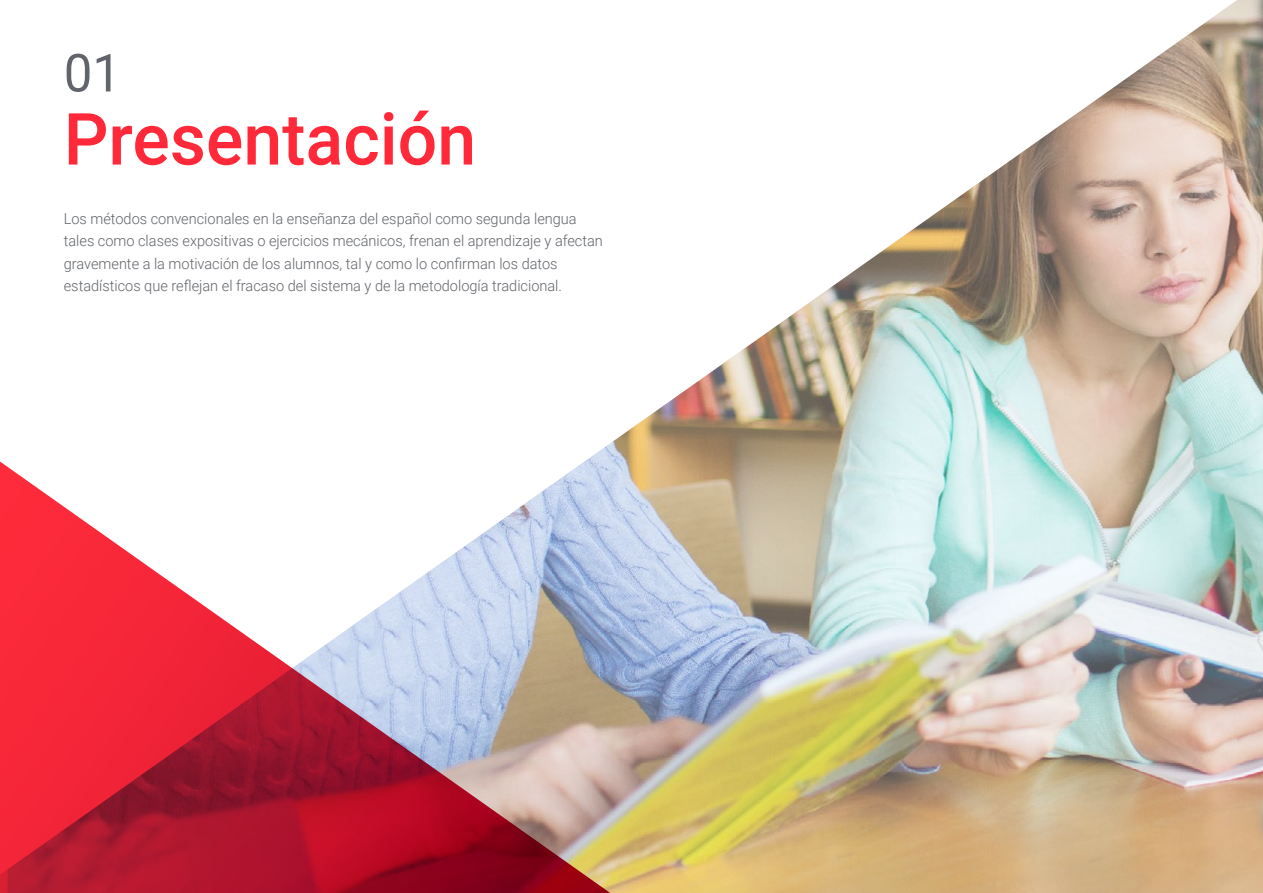
<style>
.page{position:relative;width:1263px;height:893px;background:#fff}
.page>*{position:absolute;margin:0;border:0;box-sizing:border-box;transform-origin:0 0}
.t1{font:500 72px "Roboto";color:#ff293a}
.t2{font:52.5px "Roboto";color:#61646a}
.t3{font:300 15px/22.5px "Roboto";color:#61646a}
</style>
<div class="page">
<img style="left:607px;top:0;width:656px;height:893px">
<svg style="left:0;top:446px;width:640px;height:447px"></svg>
<h2 class="t2" style="left:64px;top:36px;width:59px">01</h2>
<h1 class="t1" style="left:64px;top:89px;width:414px">Presentación</h1>
<p class="t3" style="left:64px;top:207px;width:541px">Los métodos convencionales en la enseñanza del español como segunda lengua tales como clases expositivas o ejercicios mecánicos, frenan el aprendizaje y afectan gravemente a la motivación de los alumnos, tal y como lo confirman los datos estadísticos que reflejan el fracaso del sistema y de la metodología tradicional.</p>
</div>
